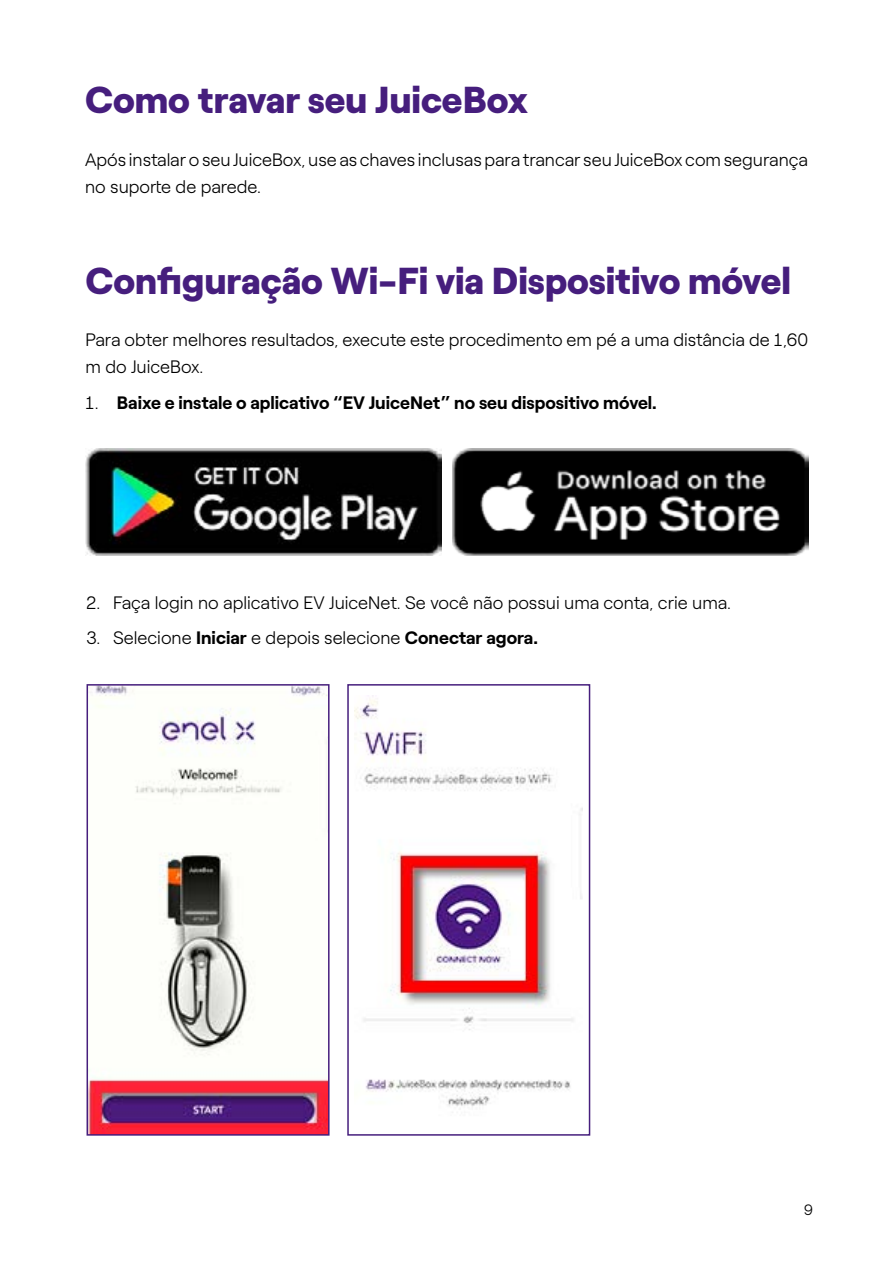
<style>
.page{position:relative;width:893px;height:1263px;background:#fff}
.page>*{position:absolute;margin:0;border:0;box-sizing:border-box;transform-origin:0 0}
.t1{font:900 37.5px "Roobert ENEL";letter-spacing:-.005em;color:#461e7d}
.t2{font:300 18px/27px "Roobert ENEL";color:#000}
.t3{font:700 18px "Roobert ENEL";color:#000}
.t4{font:300 15px "Roobert ENEL";color:#000}
.s1{font-weight:300}
.s2{font-weight:700}
</style>
<div class="page">
<img style="left:85px;top:449px;width:357px;height:106px">
<img style="left:452px;top:449px;width:356px;height:106px">
<img style="left:90px;top:687px;width:237px;height:446px">
<div style="left:87px;top:684px;width:243px;height:452px;border:2px solid #461e7d"></div>
<img style="left:355px;top:695px;width:228px;height:412px">
<div style="left:347px;top:684px;width:243px;height:452px;border:2px solid #461e7d"></div>
<h1 class="t1" style="left:85px;top:70px;width:444px">Como travar seu JuiceBox</h1>
<p class="t2" style="left:85px;top:145px;width:724px">Após instalar o seu JuiceBox, use as chaves inclusas para trancar seu JuiceBox com segurança no suporte de parede.</p>
<h1 class="t1" style="left:85px;top:251px;width:707px">Configuração Wi-Fi via Dispositivo móvel</h1>
<p class="t2" style="left:85px;top:325px;width:724px">Para obter melhores resultados, execute este procedimento em pé a uma distância de 1,60 m do JuiceBox.</p>
<p class="t3" style="left:85px;top:388px;width:573px"><span class="s1">1.</span> Baixe e instale o aplicativo “EV JuiceNet” no seu dispositivo móvel.</p>
<p class="t2" style="left:86px;top:588px;width:646px">2. Faça login no aplicativo EV JuiceNet. Se você não possui uma conta, crie uma.</p>
<p class="t2" style="left:86px;top:623px;width:453px">3. Selecione <span class="s2">Iniciar</span> e depois selecione <span class="s2">Conectar agora.</span></p>
<p class="t4" style="left:804px;top:1199px;width:11px">9</p>
</div>
